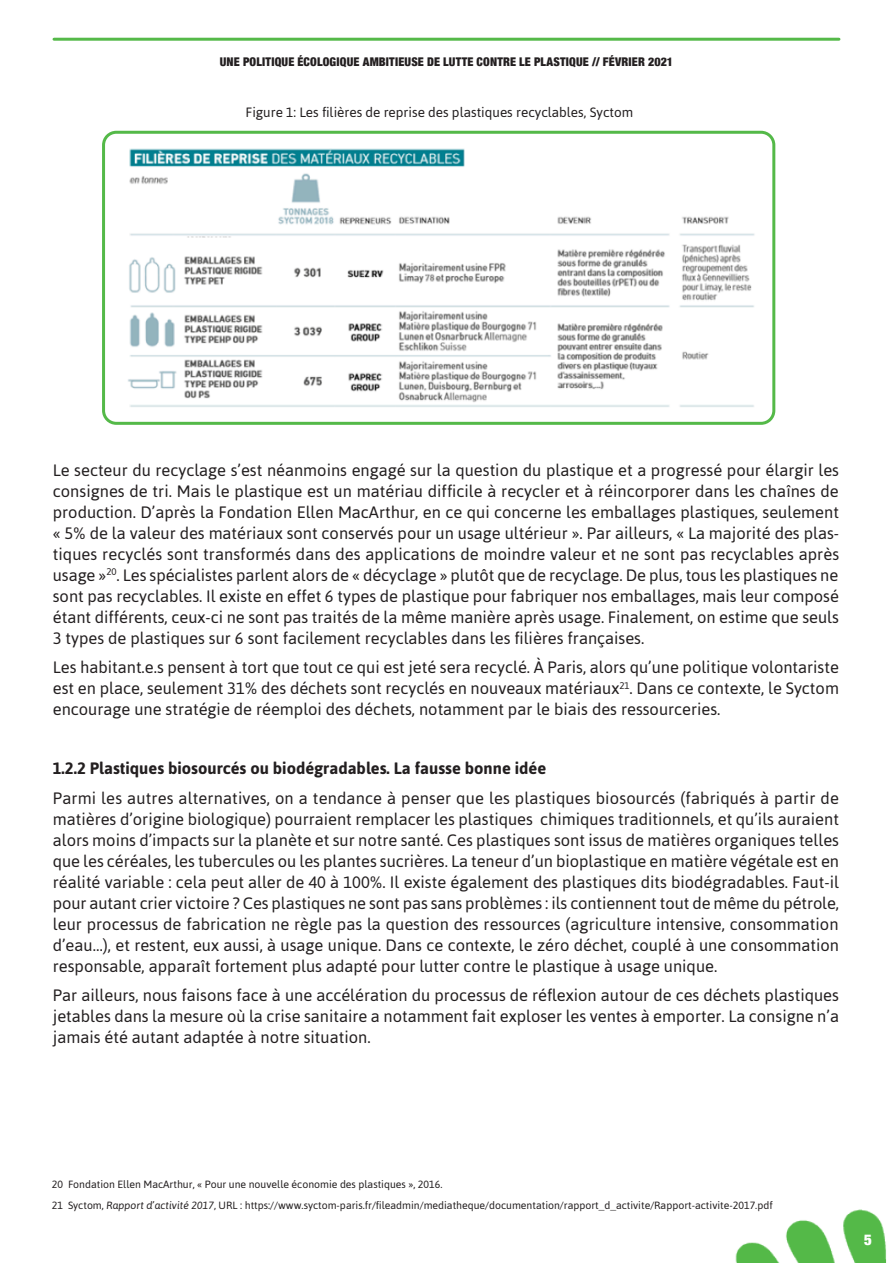
<style>
.page{position:relative;width:893px;height:1263px;background:#fff}
.page>*{position:absolute;margin:0;border:0;box-sizing:border-box;transform-origin:0 0}
.texte_courant{font:16.5px/21px "Asap";color:#231f20;text-align:justify}
.texte_courant-2{font:700 16.5px "Asap";color:#231f20}
.t1{font:900 condensed 15px "Helvetica Neue";color:#fff}
.texte_courant-3{font:13.5px "Asap";color:#231f20}
.t2{font:900 condensed 12px "Helvetica Neue";letter-spacing:.015em;color:#231f20}
.texte_courant-4{font:10.5px "Asap";color:#231f20}
.s1{font-style:italic}
</style>
<div class="page">
<img style="left:735px;top:1209px;width:152px;height:54px">
<hr style="left:54px;top:38px;width:785px;height:3px;background:#55b949">
<img style="left:128px;top:148px;width:627px;height:259px">
<div style="left:102px;top:131px;width:673px;height:294px;border:3px solid #54b948;border-radius:13px"></div>
<p class="t2" style="left:220px;top:52px;width:455px">UNE POLITIQUE ÉCOLOGIQUE AMBITIEUSE DE LUTTE CONTRE LE PLASTIQUE // FÉVRIER 2021</p>
<p class="texte_courant-3" style="left:246px;top:104px;width:389px">Figure 1: Les filières de reprise des plastiques recyclables, Syctom</p>
<p class="texte_courant" style="left:53px;top:459px;width:788px">Le secteur du recyclage s’est néanmoins engagé sur la question du plastique et a progressé pour élargir les consignes de tri. Mais le plastique est un matériau difficile à recycler et à réincorporer dans les chaînes de production. D’après la Fondation Ellen MacArthur, en ce qui concerne les emballages plastiques, seulement « 5% de la valeur des matériaux sont conservés pour un usage ultérieur ». Par ailleurs, « La majorité des plas&shy;tiques recyclés sont transformés dans des applications de moindre valeur et ne sont pas recyclables après usage »<sup>20</sup>. Les spécialistes parlent alors de « décyclage » plutôt que de recyclage. De plus, tous les plastiques ne sont pas recyclables. Il existe en effet 6 types de plastique pour fabriquer nos emballages, mais leur composé étant différents, ceux-ci ne sont pas traités de la même manière après usage. Finalement, on estime que seuls 3 types de plastiques sur 6 sont facilement recyclables dans les filières françaises.</p>
<p class="texte_courant" style="left:53px;top:657px;width:788px">Les habitant.e.s pensent à tort que tout ce qui est jeté sera recyclé. À Paris, alors qu’une politique volontariste est en place, seulement 31% des déchets sont recyclés en nouveaux matériaux<sup>21</sup>. Dans ce contexte, le Syctom encourage une stratégie de réemploi des déchets, notamment par le biais des ressourceries.</p>
<p class="texte_courant-2" style="left:53px;top:759px;width:495px">1.2.2 Plastiques biosourcés ou biodégradables. La fausse bonne idée</p>
<p class="texte_courant" style="left:53px;top:787px;width:788px">Parmi les autres alternatives, on a tendance à penser que les plastiques biosourcés (fabriqués à partir de matières d’origine biologique) pourraient remplacer les plastiques chimiques traditionnels, et qu’ils auraient alors moins d’impacts sur la planète et sur notre santé. Ces plastiques sont issus de matières organiques telles que les céréales, les tubercules ou les plantes sucrières. La teneur d’un bioplastique en matière végétale est en réalité variable : cela peut aller de 40 à 100%. Il existe également des plastiques dits biodégradables. Faut-il pour autant crier victoire ? Ces plastiques ne sont pas sans problèmes : ils contiennent tout de même du pétrole, leur processus de fabrication ne règle pas la question des ressources (agriculture intensive, consommation d’eau…), et restent, eux aussi, à usage unique. Dans ce contexte, le zéro déchet, couplé à une consommation responsable, apparaît fortement plus adapté pour lutter contre le plastique à usage unique.</p>
<p class="texte_courant" style="left:53px;top:985px;width:788px">Par ailleurs, nous faisons face à une accélération du processus de réflexion autour de ces déchets plastiques jetables dans la mesure où la crise sanitaire a notamment fait exploser les ventes à emporter. La consigne n’a jamais été autant adaptée à notre situation.</p>
<p class="texte_courant-4" style="left:52px;top:1178px;width:392px">20 Fondation Ellen MacArthur, « Pour une nouvelle économie des plastiques », 2016.</p>
<p class="texte_courant-4" style="left:52px;top:1199px;width:722px">21 Syctom, <span class="s1">Rapport d’activité 2017</span>, URL : https://www.syctom-paris.fr/fileadmin/mediatheque/documentation/rapport_d_activite/Rapport-activite-2017.pdf</p>
<p class="t1" style="left:864px;top:1227px;width:9px">5</p>
</div>
